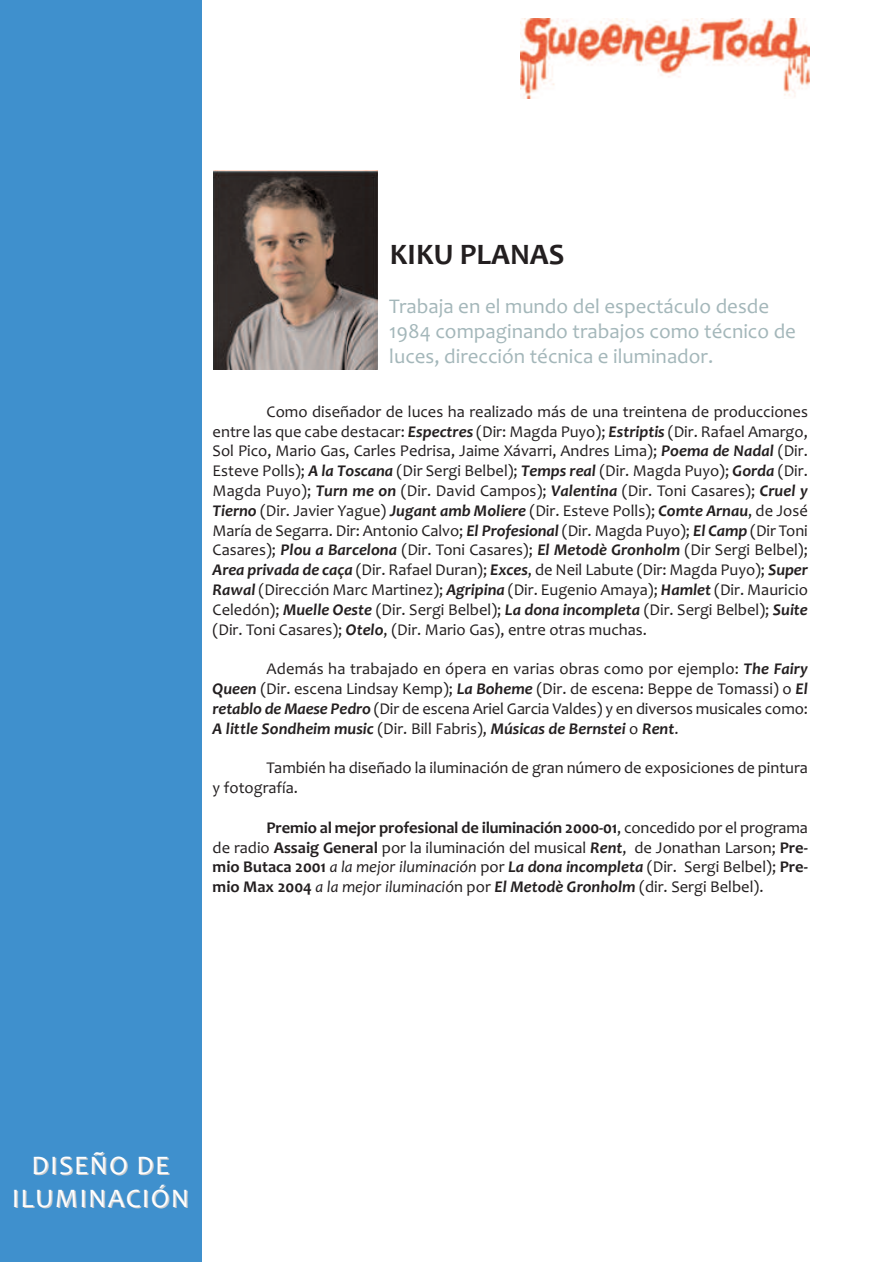
<style>
.page{position:relative;width:893px;height:1263px;background:#fff}
.page>*{position:absolute;margin:0;border:0;box-sizing:border-box;transform-origin:0 0}
.t1{font:700 30px "Candara";color:#231f20}
.t2{font:27px/32.4px "Candara";letter-spacing:.05em;color:#fff;text-align:center}
.t3{font:21px/25.2px "Candara";color:#a4b7ba}
.t4{font:16.5px/19.8px "Candara";letter-spacing:-.005em;color:#231f20;text-align:justify}
.s1{font-weight:700;font-style:italic}
.s2{font-weight:700}
.s3{font-style:italic}
</style>
<div class="page">
<div style="left:0;top:0;width:202px;height:1262px;background:#3f90cd"></div>
<img style="left:213px;top:170px;width:165px;height:199px">
<img style="left:520px;top:19px;width:289px;height:79px">
<h1 class="t1" style="left:390px;top:236px;width:176px">KIKU PLANAS</h1>
<p class="t3" style="left:389px;top:293px;width:408px">Trabaja en el mundo del espectáculo desde<br>1984 compaginando trabajos como técnico de luces, dirección técnica e iluminador.</p>
<p class="t4" style="left:213px;top:401px;width:597px;text-indent:54px">Como diseñador de luces ha realizado más de una treintena de producciones entre las que cabe destacar: <span class="s1">Espectres</span> (Dir: Magda Puyo); <span class="s1">Estriptis</span> (Dir. Rafael Amargo, Sol Pico, Mario Gas, Carles Pedrisa, Jaime Xávarri, Andres Lima); <span class="s1">Poema de Nadal</span> (Dir.<br>Esteve Polls); <span class="s1">A la Toscana</span> (Dir Sergi Belbel); <span class="s1">Temps real</span> (Dir. Magda Puyo); <span class="s1">Gorda</span> (Dir.<br>Magda Puyo); <span class="s1">Turn me on</span> (Dir. David Campos); <span class="s1">Valentina</span> (Dir. Toni Casares); <span class="s1">Cruel y Tierno</span> (Dir. Javier Yague) <span class="s1">Jugant amb Moliere</span> (Dir. Esteve Polls); <span class="s1">Comte Arnau</span>, de José María de Segarra. Dir: Antonio Calvo; <span class="s1">El Profesional</span> (Dir. Magda Puyo); <span class="s1">El Camp</span> (Dir Toni Casares); <span class="s1">Plou a Barcelona</span> (Dir. Toni Casares); <span class="s1">El Metodè Gronholm</span> (Dir Sergi Belbel); <span class="s1">Area privada de caça</span> (Dir. Rafael Duran); <span class="s1">Exces</span>, de Neil Labute (Dir: Magda Puyo); <span class="s1">Super Rawal</span> (Dirección Marc Martinez); <span class="s1">Agripina</span> (Dir. Eugenio Amaya); <span class="s1">Hamlet</span> (Dir. Mauricio Celedón); <span class="s1">Muelle Oeste</span> (Dir. Sergi Belbel); <span class="s1">La dona incompleta</span> (Dir. Sergi Belbel); <span class="s1">Suite </span>(Dir. Toni Casares); <span class="s1">Otelo</span>, (Dir. Mario Gas), entre otras muchas.</p>
<p class="t4" style="left:213px;top:659px;width:597px;text-indent:54px">Además ha trabajado en ópera en varias obras como por ejemplo: <span class="s1">The Fairy Queen</span> (Dir. escena Lindsay Kemp); <span class="s1">La Boheme</span> (Dir. de escena: Beppe de Tomassi) o <span class="s1">El retablo de Maese Pedro</span> (Dir de escena Ariel Garcia Valdes) y en diversos musicales como:<br><span class="s1">A little Sondheim music</span> (Dir. Bill Fabris), <span class="s1">Músicas de Bernstei</span> o <span class="s1">Rent</span>.</p>
<p class="t4" style="left:213px;top:758px;width:597px;text-indent:54px">También ha diseñado la iluminación de gran número de exposiciones de pintura y fotografía.</p>
<p class="t4" style="left:213px;top:817px;width:597px;text-indent:54px"><span class="s2">Premio al mejor profesional de iluminación 2000-01</span>, concedido por el programa de radio <span class="s2">Assaig General</span> por la iluminación del musical <span class="s1">Rent</span>, de Jonathan Larson; <span class="s2">Pre&shy;mio Butaca 2001</span> <span class="s3">a la mejor iluminación</span> por <span class="s1">La dona incompleta</span> (Dir. Sergi Belbel); <span class="s2">Pre&shy;mio Max 2004</span> <span class="s3">a la mejor iluminació</span>n por <span class="s1">El Metodè Gronholm</span> (dir. Sergi Belbel).</p>
<h2 class="t2" style="left:12px;top:1148px;width:179px">DISEÑO DE<br>ILUMINACIÓN</h2>
</div>
